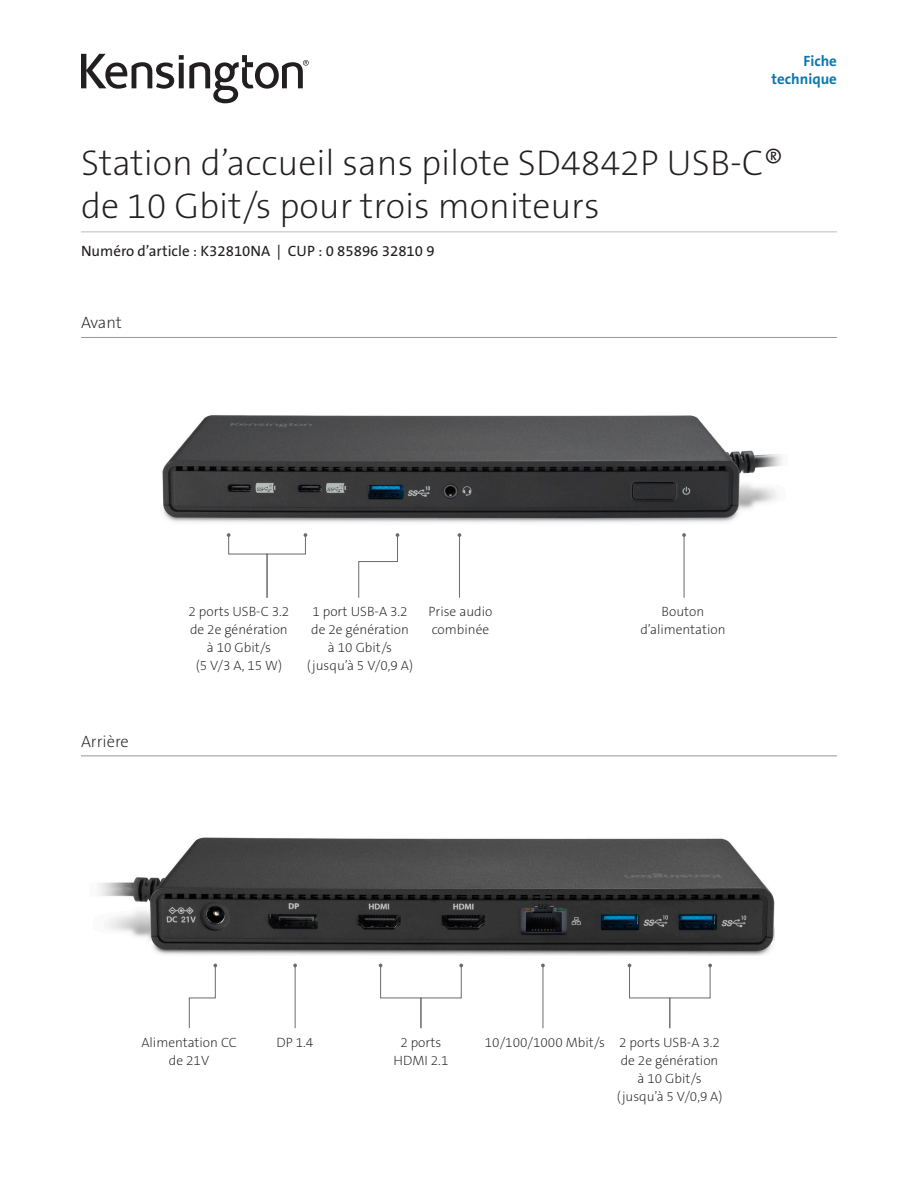
<style>
.page{position:relative;width:918px;height:1188px;background:#fff}
.page>*{position:absolute;margin:0;border:0;box-sizing:border-box;transform-origin:0 0}
.Product_Name{font:36px/43.2px "The Sans KENSINGTON2 XL";color:#231f20}
.Tech_Specs_Header{font:16.5px "The Sans KENSINGTON2 XL";color:#231f20}
.Part_No__UPC{font:15px "The Sans KENSINGTON5 Rg";color:#231f20}
.Filetype_Header_Blue{font:15px "The Sans KENSINGTON7 Bd";color:#0e76ae}
.t1{font:13.5px/18px "The Sans KENSINGTON2 XL";color:#231f20;text-align:center}
</style>
<div class="page">
<svg style="left:81px;top:54px;width:228px;height:49px"></svg>
<hr style="left:81px;top:231px;width:756px;height:1px;background:#bcbdc0">
<hr style="left:81px;top:337px;width:756px;height:1px;background:#939598">
<hr style="left:81px;top:755px;width:756px;height:1px;background:#939598">
<svg style="left:227px;top:533px;width:80px;height:65px"></svg>
<svg style="left:189px;top:964px;width:28px;height:65px"></svg>
<svg style="left:628px;top:964px;width:84px;height:65px"></svg>
<svg style="left:379px;top:964px;width:84px;height:65px"></svg>
<hr style="left:543px;top:965px;width:1px;height:63px;background:#6b6b6b">
<hr style="left:295px;top:965px;width:1px;height:63px;background:#6b6b6b">
<svg style="left:358px;top:533px;width:41px;height:65px"></svg>
<hr style="left:459px;top:535px;width:1px;height:63px;background:#6b6b6b">
<hr style="left:684px;top:535px;width:1px;height:63px;background:#6b6b6b">
<svg style="left:682px;top:533px;width:4px;height:4px"></svg>
<img style="left:100px;top:837px;width:674px;height:119px">
<img style="left:162px;top:415px;width:620px;height:108px">
<p class="Filetype_Header_Blue" style="left:804px;top:53px;width:35px">Fiche</p>
<p class="Filetype_Header_Blue" style="left:772px;top:71px;width:67px">technique</p>
<h1 class="Product_Name" style="left:81px;top:142px;width:704px">Station d’accueil sans pilote SD4842P USB‑C® de 10 Gbit/s pour trois moniteurs</h1>
<h2 class="Part_No__UPC" style="left:81px;top:243px;width:355px">Numéro d’article : K32810NA | CUP : 0 85896 32810 9</h2>
<h3 class="Tech_Specs_Header" style="left:81px;top:314px;width:42px">Avant</h3>
<h3 class="Tech_Specs_Header" style="left:81px;top:732px;width:49px">Arrière</h3>
<p class="t1" style="left:189px;top:603px;width:102px">2 ports USB-C 3.2 de 2e génération à 10 Gbit/s<br>(5 V/3 A, 15 W)</p>
<p class="t1" style="left:307px;top:603px;width:108px">1 port USB-A 3.2 de 2e génération à 10 Gbit/s (jusqu’à 5 V/0,9 A)</p>
<p class="t1" style="left:429px;top:603px;width:65px;text-align:left">Prise audio combinée</p>
<p class="t1" style="left:640px;top:603px;width:87px">Bouton d’alimentation</p>
<p class="t1" style="left:277px;top:1034px;width:38px">DP 1.4</p>
<p class="t1" style="left:485px;top:1034px;width:122px">10/100/1000 Mbit/s</p>
<p class="t1" style="left:141px;top:1034px;width:97px">Alimentation CC de 21V</p>
<p class="t1" style="left:393px;top:1034px;width:57px">2 ports<br>HDMI 2.1</p>
<p class="t1" style="left:617px;top:1034px;width:107px">2 ports USB-A 3.2 de 2e génération à 10 Gbit/s (jusqu’à 5 V/0,9 A)</p>
</div>
